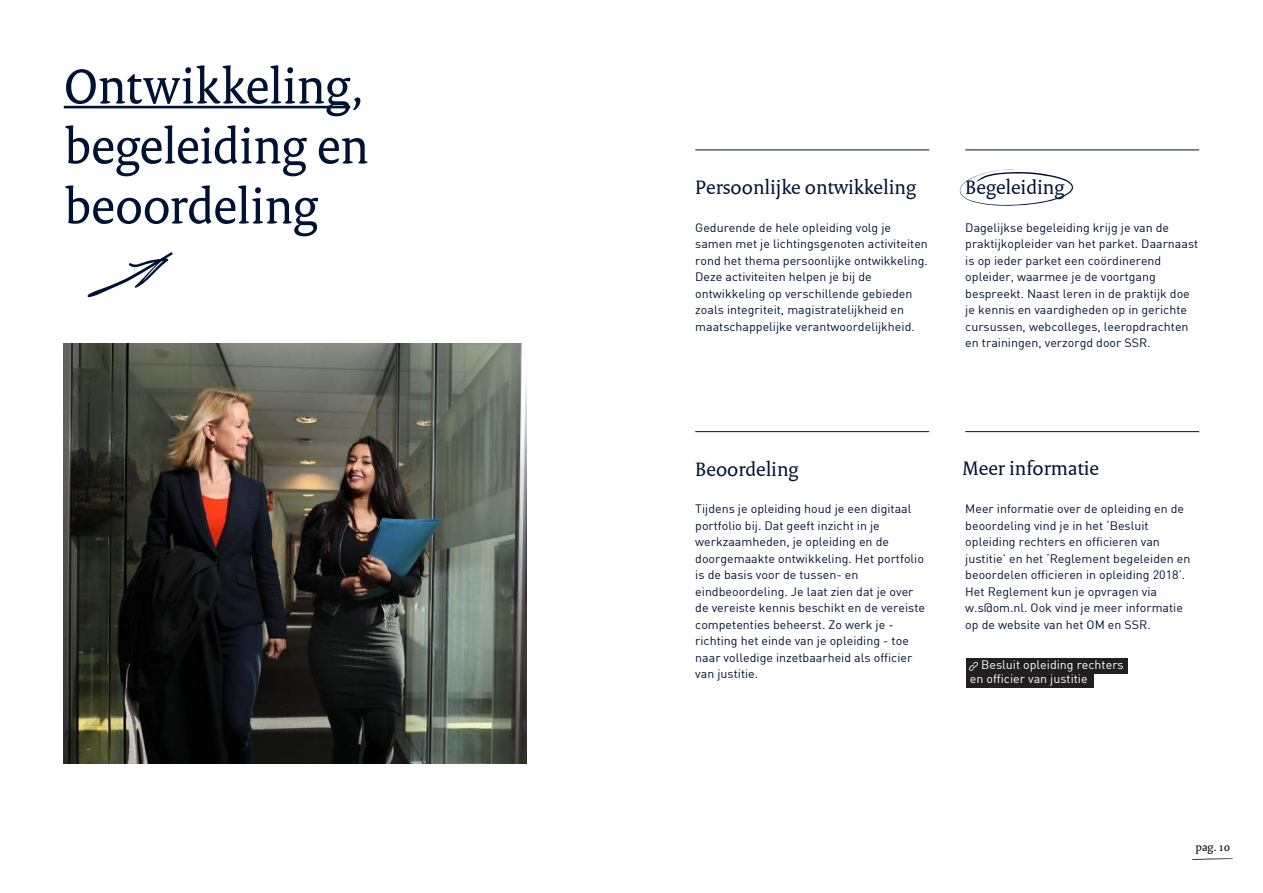
<style>
.page{position:relative;width:1263px;height:893px;background:#fff}
.page>*{position:absolute;margin:0;border:0;box-sizing:border-box;transform-origin:0 0}
.t1{font:52.5px/60px "Rijksoverheid Serif";letter-spacing:-.005em;color:#001233;text-align:justify}
.t2{font:21px "Rijksoverheid Serif";color:#001233}
.t3{font:12px/16.5px "DIN";color:#001233;scale:1.04 1}
.t4{font:12px "DIN";color:#fff;scale:1.04 1}
.t5{font:12px "Rijksoverheid Serif";color:#000;scale:1.04 1}
</style>
<div class="page">
<svg style="left:87px;top:252px;width:86px;height:45px"></svg>
<svg style="left:1192px;top:858px;width:41px;height:2px"></svg>
<hr style="left:64px;top:106px;width:286px;height:2px;background:#001233">
<div style="left:966px;top:659px;width:162px;height:15px;background:#231f20"></div>
<div style="left:966px;top:672px;width:128px;height:15px;background:#231f20"></div>
<svg style="left:969px;top:662px;width:9px;height:9px"></svg>
<hr style="left:695px;top:150px;width:234px;height:1px;background:#001233">
<hr style="left:965px;top:150px;width:234px;height:1px;background:#001233">
<svg style="left:959px;top:169px;width:114px;height:37px"></svg>
<hr style="left:695px;top:431px;width:234px;height:1px;background:#001233">
<hr style="left:965px;top:431px;width:234px;height:1px;background:#001233">
<img style="left:64px;top:344px;width:462px;height:420px">
<h1 class="t1" style="left:64px;top:58px;width:307px">Ontwikkeling, begeleiding en beoordeling</h1>
<h2 class="t2" style="left:695px;top:177px;width:222px">Persoonlijke ontwikkeling</h2>
<p class="t3" style="left:695px;top:219px;width:225px">Gedurende de hele opleiding volg je samen met je lichtingsgenoten activiteiten rond het thema persoonlijke ontwikkeling.<br>Deze activiteiten helpen je bij de ontwikkeling op verschillende gebieden zoals integriteit, magistratelijkheid en maatschappelijke verantwoordelijkheid.</p>
<h2 class="t2" style="left:965px;top:177px;width:100px">Begeleiding</h2>
<p class="t3" style="left:965px;top:219px;width:226px">Dagelijkse begeleiding krijg je van de praktijkopleider van het parket. Daarnaast is op ieder parket een coördinerend opleider, waarmee je de voortgang bespreekt. Naast leren in de praktijk doe je kennis en vaardigheden op in gerichte cursussen, webcolleges, leeropdrachten en trainingen, verzorgd door SSR.</p>
<h2 class="t2" style="left:695px;top:458px;width:105px">Beoordeling</h2>
<p class="t3" style="left:695px;top:500px;width:222px">Tijdens je opleiding houd je een digitaal portfolio bij. Dat geeft inzicht in je werkzaamheden, je opleiding en de doorgemaakte ontwikkeling. Het portfolio is de basis voor de tussen- en eindbeoordeling. Je laat zien dat je over de vereiste kennis beschikt en de vereiste competenties beheerst. Zo werk je - richting het einde van je opleiding - toe naar volledige inzetbaarheid als officier van justitie.</p>
<h2 class="t2" style="left:962px;top:457px;width:138px">Meer informatie</h2>
<p class="t3" style="left:965px;top:500px;width:218px">Meer informatie over de opleiding en de beoordeling vind je in het ‘Besluit opleiding rechters en officieren van justitie’ en het ‘Reglement begeleiden en beoordelen officieren in opleiding 2018’.<br>Het Reglement kun je opvragen via w.s@om.nl. Ook vind je meer informatie op de website van het OM en SSR.</p>
<p class="t4" style="left:981px;top:657px;width:139px">Besluit opleiding rechters</p>
<p class="t4" style="left:970px;top:671px;width:115px">en officier van justitie</p>
<p class="t5" style="left:1195px;top:841px;width:35px">pag. 10</p>
</div>
